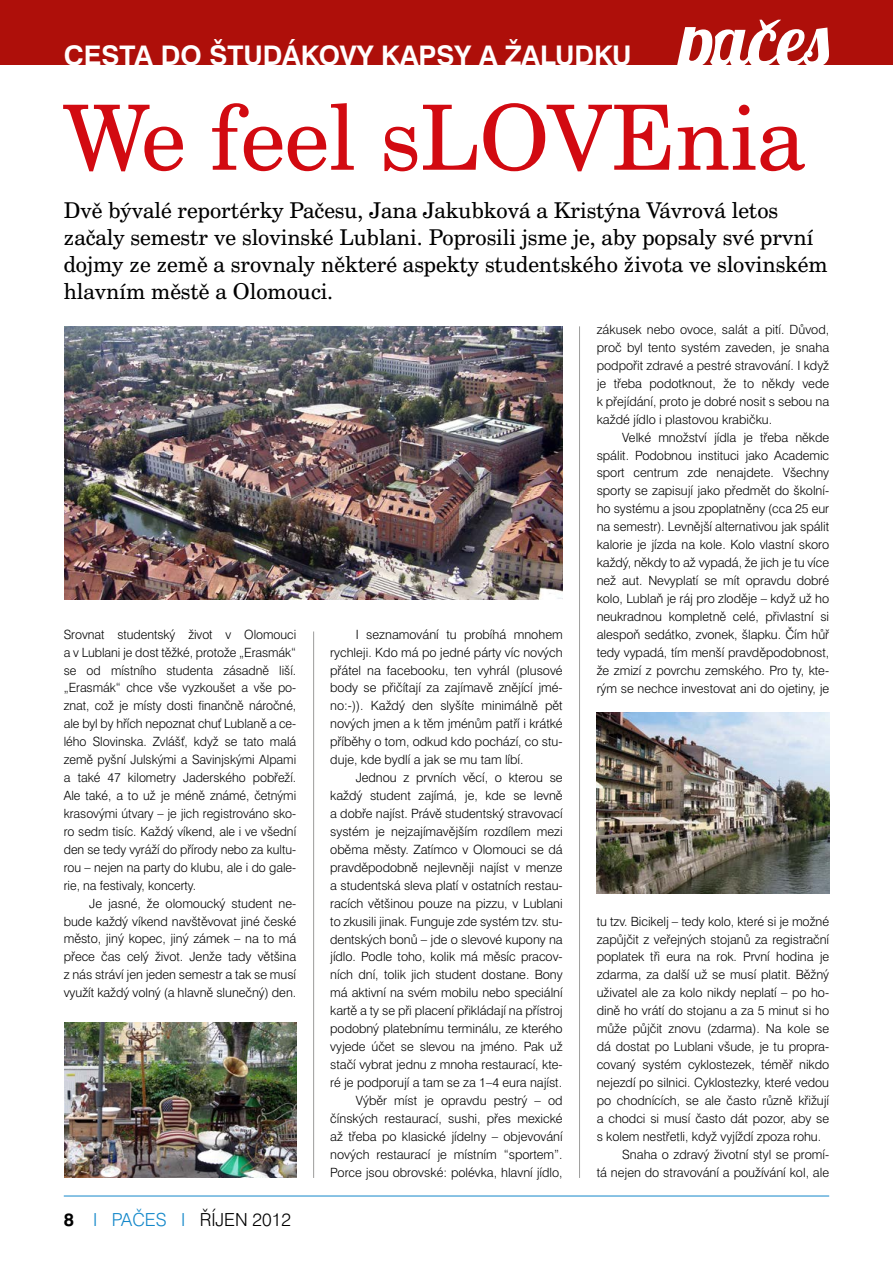
<style>
.page{position:relative;width:893px;height:1263px;background:#fff}
.page>*{position:absolute;margin:0;border:0;box-sizing:border-box;transform-origin:0 0}
.t1{font:90px "Century Schoolbook AT";color:#d20a11}
.t2{font:700 27px "Swiss 721 AT";color:#fff}
.t3{font:21.75px/27px "Century Schoolbook AT";color:#000}
.t4{font:300 18px "Swiss 721 AT";color:#000}
.t5{font:300 12.75px/18px "Swiss 721 AT";letter-spacing:-.005em;color:#000;text-align:justify}
.s1{font-weight:700}
.s2{color:#1488ca}
</style>
<div class="page">
<hr style="left:64px;top:1195px;width:765px;height:1px;background:#1488ca">
<div style="left:0;top:0;width:893px;height:65px;background:#ae0f0a"></div>
<svg style="left:677px;top:20px;width:152px;height:45px"></svg>
<hr style="left:313px;top:631px;width:1px;height:547px;background:#9d9d9c">
<hr style="left:579px;top:326px;width:1px;height:852px;background:#9d9d9c">
<img style="left:65px;top:326px;width:498px;height:274px">
<img style="left:597px;top:712px;width:232px;height:181px">
<img style="left:65px;top:1023px;width:231px;height:155px">
<h2 class="t2" style="left:64px;top:39px;width:56px">CESTA</h2>
<h2 class="t2" style="left:161px;top:39px;width:68px">DO ŠTUD</h2>
<h2 class="t2" style="left:282px;top:39px;width:38px">ÁKOVY</h2>
<h2 class="t2" style="left:381px;top:39px;width:19px">KAPSY</h2>
<h2 class="t2" style="left:479px;top:39px;width:154px">A ŽALUDKU</h2>
<h1 class="t1" style="left:64px;top:82px;width:742px">We feel sLOVEnia</h1>
<p class="t3" style="left:64px;top:197px;width:765px">Dvě bývalé reportérky Pačesu, Jana Jakubková a Kristýna Vávrová letos začaly semestr ve slovinské Lublani. Poprosili jsme je, aby popsaly své první dojmy ze země a srovnaly některé aspekty studentského života ve slovinském hlavním městě a Olomouci.</p>
<p class="t5" style="left:64px;top:625px;width:234px">Srovnat studentský život v Olomouci a v Lublani je dost těžké, protože „Erasmák“ se od místního studenta zásadně liší. „Erasmák“ chce vše vyzkoušet a vše po&shy;znat, což je místy dosti finančně náročné, ale byl by hřích nepoznat chuť Lublaně a ce&shy;lého Slovinska. Zvlášť, když se tato malá země pyšní Julskými a Savinjskými Alpami a také 47 kilometry Jaderského pobřeží.<br>Ale také, a to už je méně známé, četnými krasovými útvary – je jich registrováno sko&shy;ro sedm tisíc. Každý víkend, ale i ve všední den se tedy vyráží do přírody nebo za kultu&shy;rou – nejen na party do klubu, ale i do gale&shy;rie, na festivaly, koncerty.</p>
<p class="t5" style="left:64px;top:894px;width:234px;text-indent:26px">Je jasné, že olomoucký student ne&shy;bude každý víkend navštěvovat jiné české město, jiný kopec, jiný zámek – na to má přece čas celý život. Jenže tady většina z nás stráví jen jeden semestr a tak se musí využít každý volný (a hlavně slunečný) den.</p>
<h3 class="t4" style="left:64px;top:1208px;width:229px"><span class="s1">8</span> <span class="s2">I PAČES I</span> ŘÍJEN 2012</h3>
<p class="t5" style="left:330px;top:625px;width:234px;text-indent:26px">I seznamování tu probíhá mnohem rychleji. Kdo má po jedné párty víc nových přátel na facebooku, ten vyhrál (plusové body se přičítají za zajímavě znějící jmé&shy;no:-)). Každý den slyšíte minimálně pět nových jmen a k těm jménům patří i krátké příběhy o tom, odkud kdo pochází, co stu&shy;duje, kde bydlí a jak se mu tam líbí.</p>
<p class="t5" style="left:330px;top:768px;width:234px;text-align:right">Jednou z prvních věcí, o kterou se každý student zajímá, je, kde se levně a dobře najíst. Právě studentský stravovací systém je nejzajímavějším rozdílem mezi oběma městy. Zatímco v Olomouci se dá pravděpodobně nejlevněji najíst v menze a studentská sleva platí v ostatních restau&shy;racích většinou pouze na pizzu, v Lublani to zkusili jinak. Funguje zde systém tzv. stu&shy;dentských bonů – jde o slevové kupony na jídlo. Podle toho, kolik má měsíc pracov&shy;ních dní, tolik jich student dostane. Bony má aktivní na svém mobilu nebo speciální kartě a ty se při placení přikládají na přístroj podobný platebnímu terminálu, ze kterého vyjede účet se slevou na jméno. Pak už stačí vybrat jednu z mnoha restaurací, kte&shy;ré je podporují a tam se za 1–4 eura najíst.<br>Výběr míst je opravdu pestrý – od čínských restaurací, sushi, přes mexické až třeba po klasické jídelny – objevování nových restaurací je místním “sportem”.<br>Porce jsou obrovské: polévka, hlavní jídlo,</p>
<p class="t5" style="left:597px;top:320px;width:234px">zákusek nebo ovoce, salát a pití. Důvod, proč byl tento systém zaveden, je snaha podpořit zdravé a pestré stravování. I když je třeba podotknout, že to někdy vede k přejídání, proto je dobré nosit s sebou na každé jídlo i plastovou krabičku.</p>
<p class="t5" style="left:597px;top:428px;width:234px;text-indent:26px">Velké množství jídla je třeba někde spálit. Podobnou instituci jako Academic sport centrum zde nenajdete. Všechny sporty se zapisují jako předmět do školní&shy;ho systému a jsou zpoplatněny (cca 25 eur na semestr). Levnější alternativou jak spálit kalorie je jízda na kole. Kolo vlastní skoro každý, někdy to až vypadá, že jich je tu více než aut. Nevyplatí se mít opravdu dobré kolo, Lublaň je ráj pro zloděje – když už ho neukradnou kompletně celé, přivlastní si alespoň sedátko, zvonek, šlapku. Čím hůř tedy vypadá, tím menší pravděpodobnost, že zmizí z povrchu zemského. Pro ty, kte&shy;rým se nechce investovat ani do ojetiny, je</p>
<p class="t5" style="left:597px;top:912px;width:234px">tu tzv. Bicikelj – tedy kolo, které si je možné</p>
<p class="t5" style="left:597px;top:930px;width:234px">zapůjčit z veřejných stojanů za registrační</p>
<p class="t5" style="left:597px;top:948px;width:234px">poplatek tři eura na rok. První hodina je</p>
<p class="t5" style="left:597px;top:966px;width:234px">zdarma, za další už se musí platit. Běžný</p>
<p class="t5" style="left:597px;top:984px;width:234px">uživatel ale za kolo nikdy neplatí – po ho-</p>
<p class="t5" style="left:597px;top:1001px;width:234px">dině ho vrátí do stojanu a za 5 minut si ho</p>
<p class="t5" style="left:597px;top:1019px;width:234px">může půjčit znovu (zdarma). Na kole se</p>
<p class="t5" style="left:597px;top:1037px;width:234px">dá dostat po Lublani všude, je tu propra-</p>
<p class="t5" style="left:597px;top:1055px;width:234px">covaný systém cyklostezek, téměř nikdo</p>
<p class="t5" style="left:597px;top:1073px;width:234px">nejezdí po silnici. Cyklostezky, které vedou</p>
<p class="t5" style="left:597px;top:1091px;width:234px">po chodnících, se ale často různě křižují</p>
<p class="t5" style="left:597px;top:1109px;width:234px">a chodci si musí často dát pozor, aby se</p>
<p class="t5" style="left:597px;top:1127px;width:226px">s kolem nestřetli, když vyjíždí zpoza rohu.</p>
<p class="t5" style="left:622px;top:1145px;width:208px">Snaha o zdravý životní styl se promí-</p>
<p class="t5" style="left:597px;top:1163px;width:234px">tá nejen do stravování a používání kol, ale</p>
</div>
